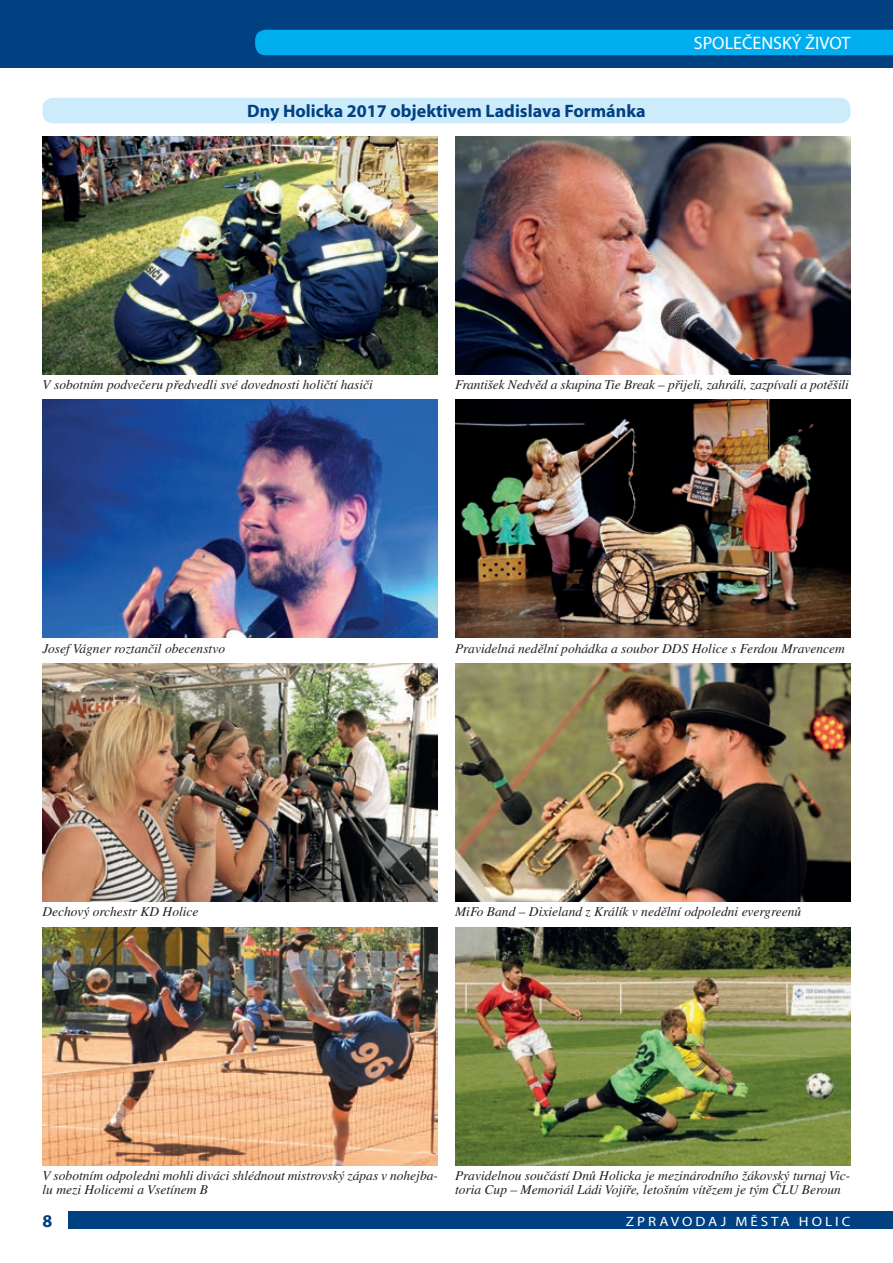
<style>
.page{position:relative;width:893px;height:1263px;background:#fff}
.page>*{position:absolute;margin:0;border:0;box-sizing:border-box;transform-origin:0 0}
.t1{font:700 18px "Myriad Pro";color:#014081}
.t2{font:18px "Myriad Pro";color:#fff}
.t3{font:italic 13.5px/13.5px "Times CE";color:#231f20}
.t4{font:13.5px "Myriad Pro";letter-spacing:.2em;color:#fff;scale:1.11 1}
</style>
<div class="page">
<div style="left:0;top:0;width:893px;height:68px;background:#014081"></div>
<div style="left:255px;top:30px;width:638px;height:25px;background:#00aeef"></div>
<div style="left:68px;top:1212px;width:825px;height:17px;background:#014081"></div>
<img style="left:43px;top:663px;width:395px;height:238px">
<img style="left:455px;top:663px;width:395px;height:238px">
<img style="left:43px;top:400px;width:395px;height:238px">
<img style="left:43px;top:136px;width:395px;height:238px">
<img style="left:455px;top:400px;width:395px;height:238px">
<img style="left:455px;top:136px;width:395px;height:238px">
<img style="left:43px;top:927px;width:395px;height:238px">
<img style="left:455px;top:927px;width:395px;height:238px">
<div style="left:43px;top:98px;width:807px;height:25px;background:#ccecfb;border-radius:10px"></div>
<h1 class="t1" style="left:247px;top:99px;width:400px">Dny Holicka 2017 objektivem Ladislava Formánka</h1>
<h1 class="t2" style="left:694px;top:32px;width:158px">SPOLEČENSKÝ ŽIVOT</h1>
<p class="t3" style="left:43px;top:378px;width:332px">V sobotním podvečeru předvedli své dovednosti holičtí hasiči</p>
<p class="t3" style="left:455px;top:378px;width:395px">František Nedvěd a skupina Tie Break – přijeli, zahráli, zazpívali a potěšili</p>
<p class="t3" style="left:43px;top:641px;width:184px">Josef Vágner roztančil obecenstvo</p>
<p class="t3" style="left:455px;top:641px;width:391px">Pravidelná nedělní pohádka a soubor DDS Holice s Ferdou Mravencem</p>
<p class="t3" style="left:43px;top:905px;width:158px">Dechový orchestr KD Holice</p>
<p class="t3" style="left:455px;top:905px;width:348px">MiFo Band – Dixieland z Králík v nedělní odpoledni evergreenů</p>
<p class="t3" style="left:43px;top:1168px;width:397px">V sobotním odpoledni mohli diváci shlédnout mistrovský zápas v nohejba&shy;lu mezi Holicemi a Vsetínem B</p>
<p class="t3" style="left:455px;top:1168px;width:397px">Pravidelnou součástí Dnů Holicka je mezinárodního žákovský turnaj Vic&shy;toria Cup – Memoriál Ládi Vojíře, letošním vítězem je tým ČLU Beroun</p>
<h1 class="t1" style="left:43px;top:1209px;width:11px">8</h1>
<p class="t4" style="left:626px;top:1213px;width:204px">ZPRAVODAJ MĚSTA HOLIC</p>
</div>
